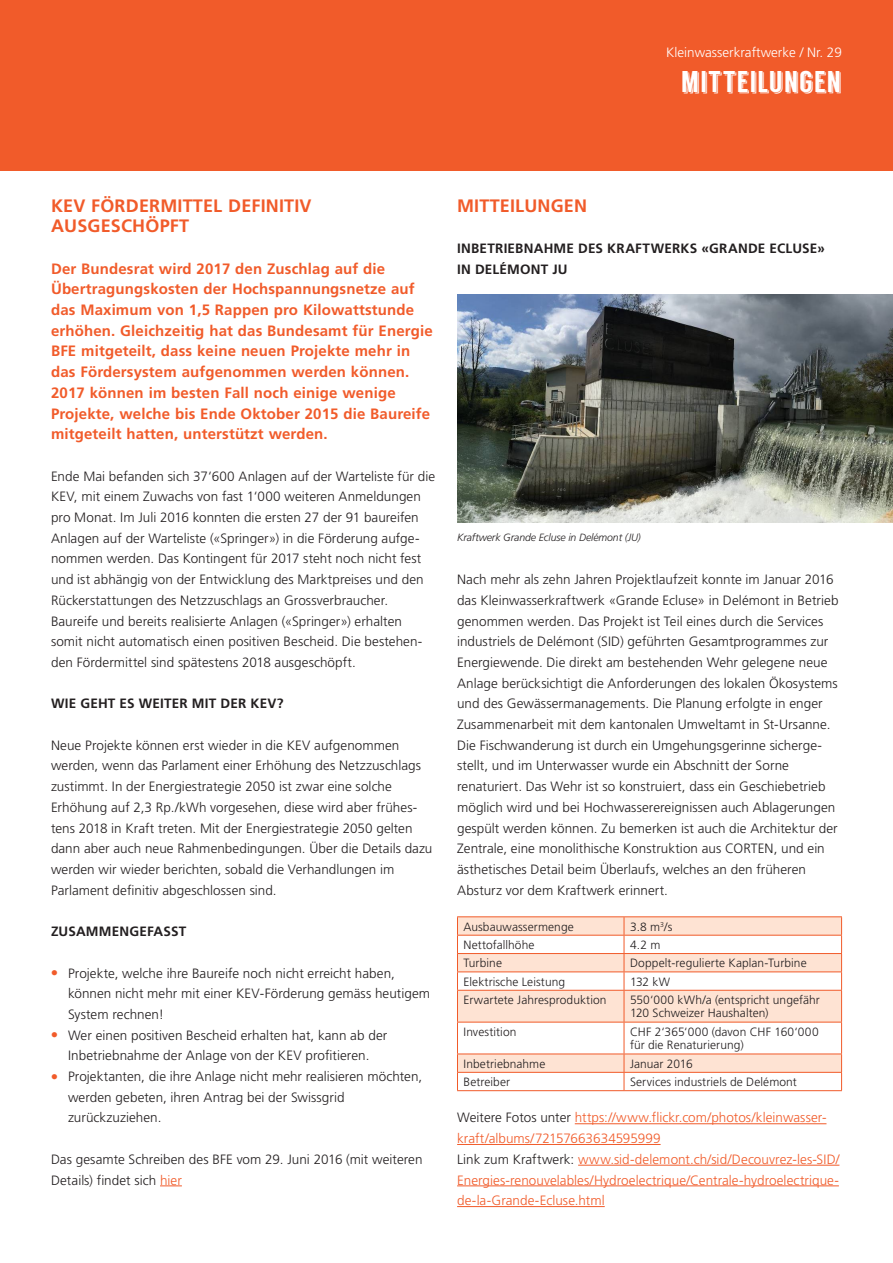
<style>
.page{position:relative;width:893px;height:1263px;background:#fff}
.page>*{position:absolute;margin:0;border:0;box-sizing:border-box;transform-origin:0 0}
.Merkblattzwischentit{font:30px "Langdon";color:#fff}
.Kapitel_Zwischentite{font:700 18px/20.7px "Frutiger LT Std";letter-spacing:.01em;color:#f15b2a}
.Leadtext{font:700 15px/20.7px "Frutiger LT Std";letter-spacing:.01em;color:#f15b2a}
.Fliesstext{font:300 13.5px/20.7px "Frutiger LT Std";letter-spacing:.005em;color:#231f20}
.Indent_01{font:300 13.5px/20.7px "Frutiger LT Std";letter-spacing:.005em;color:#231f20}
.Fliesstext-2{font:300 13.5px/20.7px "Frutiger LT Std";color:#f15b2a}
.Paragraphentitel{font:700 13.5px/20.7px "Frutiger LT Std";letter-spacing:.015em;color:#231f20}
.Zielpublikum{font:300 13.5px "Frutiger LT Std";color:#fff}
.Tab_Body_01{font:300 12px/13.5px "Frutiger LT Std";letter-spacing:.005em;color:#231f20}
.Legende{font:italic 300 10.5px "Frutiger LT Std";letter-spacing:-.01em;color:#231f20}
.s1{color:#f15b2a}
.s2{color:#231f20}
</style>
<div class="page">
<div style="left:0;top:0;width:893px;height:170px;background:#f15b2a"></div>
<svg style="left:160px;top:1185px;width:22px;height:1px"></svg>
<img style="left:457px;top:294px;width:436px;height:228px">
<svg style="left:458px;top:917px;width:383px;height:155px;fill:#fee3d3"></svg>
<hr style="left:457px;top:916px;width:167px;height:1px;background:#f15b2a">
<hr style="left:624px;top:916px;width:218px;height:1px;background:#f15b2a">
<hr style="left:457px;top:935px;width:167px;height:1px;background:#f15b2a">
<hr style="left:624px;top:935px;width:218px;height:1px;background:#f15b2a">
<hr style="left:457px;top:953px;width:167px;height:1px;background:#f15b2a">
<hr style="left:624px;top:953px;width:218px;height:1px;background:#f15b2a">
<hr style="left:457px;top:971px;width:167px;height:1px;background:#f15b2a">
<svg style="left:457px;top:917px;width:1px;height:73px"></svg>
<hr style="left:624px;top:971px;width:218px;height:1px;background:#f15b2a">
<svg style="left:624px;top:917px;width:1px;height:73px"></svg>
<svg style="left:841px;top:917px;width:1px;height:73px"></svg>
<hr style="left:457px;top:990px;width:167px;height:1px;background:#f15b2a">
<hr style="left:457px;top:991px;width:1px;height:31px;background:#f15b2a">
<hr style="left:624px;top:990px;width:218px;height:1px;background:#f15b2a">
<hr style="left:624px;top:991px;width:1px;height:31px;background:#f15b2a">
<hr style="left:841px;top:991px;width:1px;height:31px;background:#f15b2a">
<hr style="left:457px;top:1022px;width:167px;height:1px;background:#f15b2a">
<hr style="left:457px;top:1022px;width:1px;height:31px;background:#f15b2a">
<hr style="left:624px;top:1022px;width:218px;height:1px;background:#f15b2a">
<hr style="left:624px;top:1022px;width:1px;height:31px;background:#f15b2a">
<hr style="left:841px;top:1022px;width:1px;height:31px;background:#f15b2a">
<hr style="left:457px;top:1053px;width:167px;height:1px;background:#f15b2a">
<hr style="left:624px;top:1053px;width:218px;height:1px;background:#f15b2a">
<hr style="left:457px;top:1072px;width:167px;height:1px;background:#f15b2a">
<svg style="left:457px;top:1054px;width:1px;height:36px"></svg>
<hr style="left:624px;top:1072px;width:218px;height:1px;background:#f15b2a">
<svg style="left:624px;top:1054px;width:1px;height:36px"></svg>
<svg style="left:841px;top:1054px;width:1px;height:36px"></svg>
<hr style="left:457px;top:1090px;width:167px;height:1px;background:#f15b2a">
<hr style="left:624px;top:1090px;width:218px;height:1px;background:#f15b2a">
<hr style="left:575px;top:1123px;width:251px;height:1px;background:#f15b2a">
<hr style="left:457px;top:1144px;width:204px;height:1px;background:#f15b2a">
<hr style="left:578px;top:1165px;width:261px;height:1px;background:#f15b2a">
<hr style="left:457px;top:1185px;width:382px;height:1px;background:#f15b2a">
<hr style="left:457px;top:1206px;width:148px;height:1px;background:#f15b2a">
<p class="Zielpublikum" style="left:666px;top:45px;width:177px">Kleinwasserkraftwerke / Nr. 29</p>
<p class="Merkblattzwischentit" style="left:681px;top:66px;width:162px">MITTEILUNGEN</p>
<p class="Kapitel_Zwischentite" style="left:51px;top:195px;width:262px">KEV FÖRDERMITTEL DEFINITIV<br>AUSGESCHÖPFT</p>
<p class="Leadtext" style="left:51px;top:258px;width:383px">Der Bundesrat wird 2017 den Zuschlag auf die Übertragungskosten der Hochspannungsnetze auf das Maximum von 1,5 Rappen pro Kilowattstunde erhöhen. Gleichzeitig hat das Bundesamt für Energie BFE mitgeteilt, dass keine neuen Projekte mehr in das Fördersystem aufgenommen werden können.<br>2017 können im besten Fall noch einige wenige Projekte, welche bis Ende Oktober 2015 die Baureife mitgeteilt hatten, unterstützt werden.</p>
<p class="Fliesstext" style="left:51px;top:466px;width:386px">Ende Mai befanden sich 37‘600 Anlagen auf der Warteliste für die KEV, mit einem Zuwachs von fast 1‘000 weiteren Anmeldungen pro Monat. Im Juli 2016 konnten die ersten 27 der 91 baureifen Anlagen auf der Warteliste («Springer») in die Förderung aufge&shy;nommen werden. Das Kontingent für 2017 steht noch nicht fest und ist abhängig von der Entwicklung des Marktpreises und den Rückerstattungen des Netzzuschlags an Grossverbraucher.<br>Baureife und bereits realisierte Anlagen («Springer») erhalten somit nicht automatisch einen positiven Bescheid. Die bestehen&shy;den Fördermittel sind spätestens 2018 ausgeschöpft.</p>
<p class="Paragraphentitel" style="left:51px;top:693px;width:234px">WIE GEHT ES WEITER MIT DER KEV?</p>
<p class="Fliesstext" style="left:51px;top:735px;width:383px">Neue Projekte können erst wieder in die KEV aufgenommen werden, wenn das Parlament einer Erhöhung des Netzzuschlags zustimmt. In der Energiestrategie 2050 ist zwar eine solche Erhöhung auf 2,3 Rp./kWh vorgesehen, diese wird aber frühes&shy;tens 2018 in Kraft treten. Mit der Energiestrategie 2050 gelten dann aber auch neue Rahmenbedingungen. Über die Details dazu werden wir wieder berichten, sobald die Verhandlungen im Parlament definitiv abgeschlossen sind.</p>
<p class="Paragraphentitel" style="left:51px;top:921px;width:137px">ZUSAMMENGEFASST</p>
<p class="Indent_01" style="left:68px;top:963px;width:364px;text-indent:-17px"><span class="s1">●</span> Projekte, welche ihre Baureife noch nicht erreicht haben, können nicht mehr mit einer KEV-Förderung gemäss heutigem<br>System rechnen!</p>
<p class="Indent_01" style="left:51px;top:1025px;width:338px;text-align:center"><span class="s1">●</span> Wer einen positiven Bescheid erhalten hat, kann ab der<br>Inbetriebnahme der Anlage von der KEV profitieren.</p>
<p class="Indent_01" style="left:68px;top:1066px;width:356px;text-indent:-17px"><span class="s1">●</span> Projektanten, die ihre Anlage nicht mehr realisieren möchten, werden gebeten, ihren Antrag bei der Swissgrid zurückzuziehen.</p>
<p class="Fliesstext" style="left:51px;top:1149px;width:373px">Das gesamte Schreiben des BFE vom 29. Juni 2016 (mit weiteren<br>Details) findet sich <span class="s1">hier</span></p>
<p class="Kapitel_Zwischentite" style="left:457px;top:195px;width:131px">MITTEILUNGEN</p>
<p class="Paragraphentitel" style="left:457px;top:238px;width:369px">INBETRIEBNAHME DES KRAFTWERKS «GRANDE ECLUSE»<br>IN DELÉMONT JU</p>
<p class="Legende" style="left:457px;top:531px;width:185px">Kraftwerk Grande Ecluse in Delémont (JU)</p>
<p class="Fliesstext" style="left:457px;top:569px;width:383px">Nach mehr als zehn Jahren Projektlaufzeit konnte im Januar 2016 das Kleinwasserkraftwerk «Grande Ecluse» in Delémont in Betrieb genommen werden. Das Projekt ist Teil eines durch die Services industriels de Delémont (SID) geführten Gesamtprogrammes zur Energiewende. Die direkt am bestehenden Wehr gelegene neue Anlage berücksichtigt die Anforderungen des lokalen Ökosystems und des Gewässermanagements. Die Planung erfolgte in enger Zusammenarbeit mit dem kantonalen Umweltamt in St-Ursanne.<br>Die Fischwanderung ist durch ein Umgehungsgerinne sicherge&shy;stellt, und im Unterwasser wurde ein Abschnitt der Sorne renaturiert. Das Wehr ist so konstruiert, dass ein Geschiebetrieb möglich wird und bei Hochwasserereignissen auch Ablagerungen gespült werden können. Zu bemerken ist auch die Architektur der Zentrale, eine monolithische Konstruktion aus CORTEN, und ein ästhetisches Detail beim Überlaufs, welches an den früheren Absturz vor dem Kraftwerk erinnert.</p>
<p class="Tab_Body_01" style="left:463px;top:920px;width:112px">Ausbauwassermenge</p>
<p class="Tab_Body_01" style="left:630px;top:920px;width:44px">3.8 m<sup>3</sup>/s</p>
<p class="Tab_Body_01" style="left:463px;top:938px;width:73px">Nettofallhöhe</p>
<p class="Tab_Body_01" style="left:630px;top:938px;width:32px">4.2 m</p>
<p class="Tab_Body_01" style="left:463px;top:956px;width:40px">Turbine</p>
<p class="Tab_Body_01" style="left:630px;top:956px;width:178px">Doppelt-regulierte Kaplan-Turbine</p>
<p class="Tab_Body_01" style="left:463px;top:975px;width:103px">Elektrische Leistung</p>
<p class="Tab_Body_01" style="left:630px;top:975px;width:41px">132 kW</p>
<p class="Tab_Body_01" style="left:463px;top:993px;width:145px">Erwartete Jahresproduktion</p>
<p class="Tab_Body_01" style="left:630px;top:993px;width:191px">550‘000 kWh/a (entspricht ungefähr<br>120 Schweizer Haushalten)</p>
<p class="Tab_Body_01" style="left:463px;top:1025px;width:55px">Investition</p>
<p class="Tab_Body_01" style="left:630px;top:1025px;width:190px">CHF 2‘365‘000 (davon CHF 160‘000 für die Renaturierung)</p>
<p class="Tab_Body_01" style="left:463px;top:1057px;width:83px">Inbetriebnahme</p>
<p class="Tab_Body_01" style="left:630px;top:1057px;width:64px">Januar 2016</p>
<p class="Tab_Body_01" style="left:463px;top:1075px;width:48px">Betreiber</p>
<p class="Tab_Body_01" style="left:630px;top:1075px;width:168px">Services industriels de Delémont</p>
<p class="Fliesstext-2" style="left:457px;top:1107px;width:371px"><span class="s2">Weitere Fotos unter</span> https://www.flickr.com/photos/kleinwasser&shy;kraft/albums/72157663634595999</p>
<p class="Fliesstext-2" style="left:457px;top:1149px;width:384px;text-align:justify"><span class="s2">Link zum Kraftwerk:</span> www.sid-delemont.ch/sid/Decouvrez-les-SID/ Energies-renouvelables/Hydroelectrique/Centrale-hydroelectrique&shy;de-la-Grande-Ecluse.html</p>
</div>
